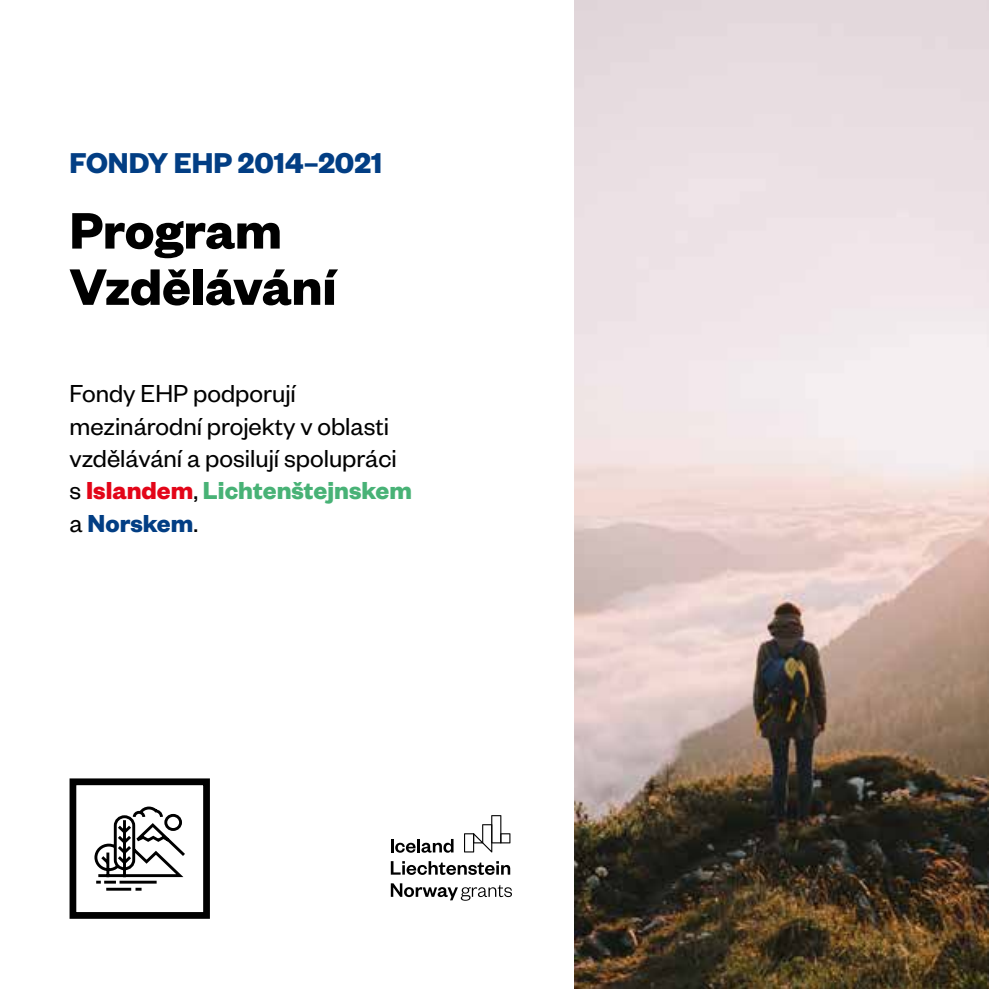
<style>
.page{position:relative;width:989px;height:989px;background:#fff}
.page>*{position:absolute;margin:0;border:0;box-sizing:border-box;transform-origin:0 0}
.t1{font:700 56.25px/56.2px "Founders Grotesk";color:#000}
.t2{font:700 31.5px "Founders Grotesk";color:#023e84}
.t3{font:27px/32.4px "Founders Grotesk";color:#000}
.s1{font-weight:700;color:#e30518}
.s2{font-weight:700;color:#48b276}
.s3{font-weight:700;color:#023e84}
</style>
<div class="page">
<img style="left:574px;top:0;width:415px;height:989px">
<svg style="left:94px;top:806px;width:91px;height:85px"></svg>
<svg style="left:464px;top:815px;width:46px;height:37px"></svg>
<svg style="left:391px;top:839px;width:62px;height:13px"></svg>
<svg style="left:391px;top:861px;width:119px;height:14px"></svg>
<svg style="left:391px;top:883px;width:121px;height:17px"></svg>
<div style="left:70px;top:778px;width:140px;height:140px;border:7px solid #000"></div>
<p class="t2" style="left:70px;top:143px;width:314px">FONDY EHP 2014–2021</p>
<h1 class="t1" style="left:70px;top:200px;width:268px">Program<br>Vzdělávání</h1>
<p class="t3" style="left:70px;top:376px;width:344px">Fondy EHP podporují mezinárodní projekty v oblasti vzdělávání a posilují spolupráci s <span class="s1">Islandem</span>, <span class="s2">Lichtenštejnskem </span>a <span class="s3">Norskem</span>.</p>
</div>
